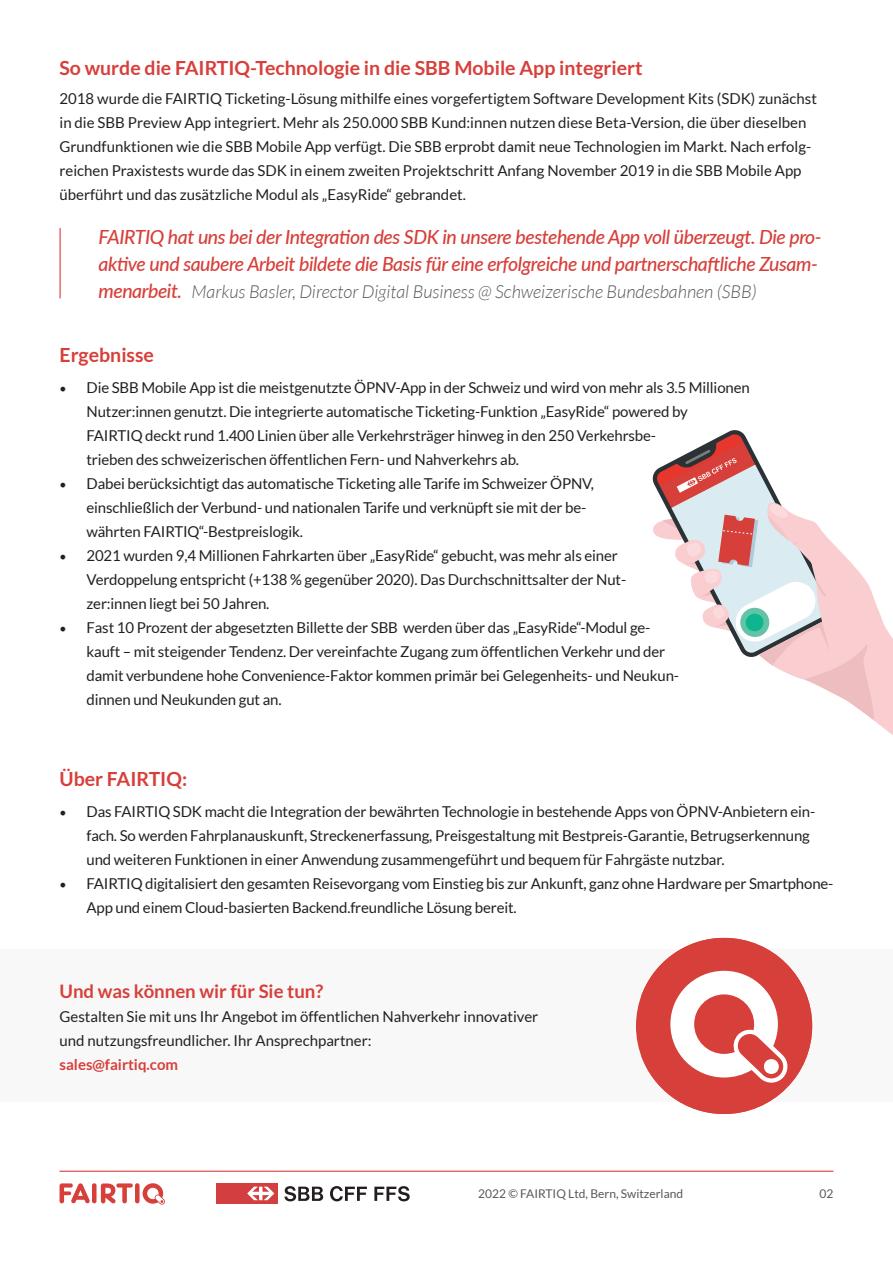
<style>
.page{position:relative;width:893px;height:1263px;background:#fff}
.page>*{position:absolute;margin:0;border:0;box-sizing:border-box;transform-origin:0 0}
.t1{font:italic 500 19.5px/27px "Lato";letter-spacing:-.025em;color:#d73f3a}
.t2{font:700 19.5px "Lato";color:#d73f3a}
.t3{font:700 18.6px "Lato";color:#d73f3a}
.t4{font:italic 300 18px "Lato";color:#57585a}
.t5{font:15px/24px "Lato";letter-spacing:-.01em;color:#231f20}
.t6{font:700 15px "Lato";color:#d73f3a}
.t7{font:12px "Lato";color:#57585a}
.s1{font-family:"Minion Pro";font-size:18px}
</style>
<div class="page">
<div style="left:92px;top:1183px;width:5px;height:20px;background:#d73f3a;border-radius:2px"></div>
<div style="left:135px;top:1183px;width:5px;height:20px;background:#d73f3a;border-radius:2px"></div>
<svg style="left:60px;top:1183px;width:30px;height:20px"></svg>
<svg style="left:143px;top:1183px;width:22px;height:21px"></svg>
<svg style="left:101px;top:1183px;width:32px;height:20px"></svg>
<hr style="left:60px;top:1170px;width:773px;height:2px;background:#d73f3a">
<div style="left:217px;top:1183px;width:61px;height:20px;background:#d33f40"></div>
<svg style="left:247px;top:1186px;width:27px;height:14px"></svg>
<svg style="left:284px;top:1186px;width:39px;height:15px"></svg>
<svg style="left:330px;top:1186px;width:37px;height:15px"></svg>
<svg style="left:374px;top:1186px;width:36px;height:15px"></svg>
<hr style="left:60px;top:228px;width:1px;height:70px;background:#d73f3a">
<svg style="left:652px;top:430px;width:241px;height:305px"></svg>
<div style="left:0;top:950px;width:893px;height:152px;background:#f8f8f8"></div>
<svg style="left:641px;top:938px;width:171px;height:176px"></svg>
<h1 class="t2" style="left:60px;top:57px;width:585px">So wurde die FAIRTIQ-Technologie in die SBB Mobile App integriert</h1>
<p class="t5" style="left:60px;top:86px;width:759px">2018 wurde die FAIRTIQ Ticketing-Lösung mithilfe eines vorgefertigtem Software Development Kits (SDK) zunächst in die SBB Preview App integriert. Mehr als 250.000 SBB Kund:innen nutzen diese Beta-Version, die über dieselben Grundfunktionen wie die SBB Mobile App verfügt. Die SBB erprobt damit neue Technologien im Markt. Nach erfolg&shy;reichen Praxistests wurde das SDK in einem zweiten Projektschritt Anfang November 2019 in die SBB Mobile App überführt und das zusätzliche Modul als „EasyRide“ gebrandet.</p>
<h1 class="t1" style="left:99px;top:222px;width:725px">FAIRTIQ hat uns bei der Integration des SDK in unsere bestehende App voll überzeugt. Die pro&shy;aktive und saubere Arbeit bildete die Basis für eine erfolgreiche und partnerschaftliche Zusam&shy;menarbeit.</h1>
<p class="t4" style="left:192px;top:282px;width:567px">Markus Basler, Director Digital Business @ Schweizerische Bundesbahnen (SBB)</p>
<h1 class="t2" style="left:60px;top:344px;width:96px">Ergebnisse</h1>
<p class="t5" style="left:87px;top:376px;width:665px;text-indent:-27px"><span class="s1">•</span> Die SBB Mobile App ist die meistgenutzte ÖPNV-App in der Schweiz und wird von mehr als 3.5 Millionen Nutzer:innen genutzt. Die integrierte automatische Ticketing-Funktion „EasyRide“ powered by<br>FAIRTIQ deckt rund 1.400 Linien über alle Verkehrsträger hinweg in den 250 Verkehrsbe-<br>trieben des schweizerischen öffentlichen Fern- und Nahverkehrs ab.</p>
<p class="t5" style="left:87px;top:472px;width:509px;text-indent:-27px"><span class="s1">•</span> Dabei berücksichtigt das automatische Ticketing alle Tarife im Schweizer ÖPNV, einschließlich der Verbund- und nationalen Tarife und verknüpft sie mit der be&shy;währten FAIRTIQ“-Bestpreislogik.</p>
<p class="t5" style="left:87px;top:544px;width:541px;text-indent:-27px"><span class="s1">•</span> 2021 wurden 9,4 Millionen Fahrkarten über „EasyRide“ gebucht, was mehr als einer<br>Verdoppelung entspricht (+138 % gegenüber 2020). Das Durchschnittsalter der Nut&shy;zer:innen liegt bei 50 Jahren.</p>
<p class="t5" style="left:87px;top:616px;width:594px;text-indent:-27px"><span class="s1">•</span> Fast 10 Prozent der abgesetzten Billette der SBB werden über das „EasyRide“-Modul ge&shy;kauft – mit steigender Tendenz. Der vereinfachte Zugang zum öffentlichen Verkehr und der damit verbundene hohe Convenience-Faktor kommen primär bei Gelegenheits- und Neukun&shy;dinnen und Neukunden gut an.</p>
<h1 class="t2" style="left:60px;top:768px;width:129px">Über FAIRTIQ:</h1>
<p class="t5" style="left:87px;top:800px;width:730px;text-indent:-27px"><span class="s1">•</span> Das FAIRTIQ SDK macht die Integration der bewährten Technologie in bestehende Apps von ÖPNV-Anbietern ein&shy;fach. So werden Fahrplanauskunft, Streckenerfassung, Preisgestaltung mit Bestpreis-Garantie, Betrugserkennung und weiteren Funktionen in einer Anwendung zusammengeführt und bequem für Fahrgäste nutzbar.</p>
<p class="t5" style="left:87px;top:872px;width:748px;text-indent:-27px"><span class="s1">•</span> FAIRTIQ digitalisiert den gesamten Reisevorgang vom Einstieg bis zur Ankunft, ganz ohne Hardware per Smartphone-<br>App und einem Cloud-basierten Backend.freundliche Lösung bereit.</p>
<p class="t3" style="left:60px;top:980px;width:265px">Und was können wir für Sie tun?</p>
<p class="t5" style="left:60px;top:1004px;width:480px">Gestalten Sie mit uns Ihr Angebot im öffentlichen Nahverkehr innovativer und nutzungsfreundlicher. Ihr Ansprechpartner:</p>
<p class="t6" style="left:60px;top:1056px;width:120px">sales@fairtiq.com</p>
<p class="t7" style="left:478px;top:1186px;width:206px">2022 © FAIRTIQ Ltd, Bern, Switzerland</p>
<p class="t7" style="left:819px;top:1186px;width:15px">02</p>
</div>
